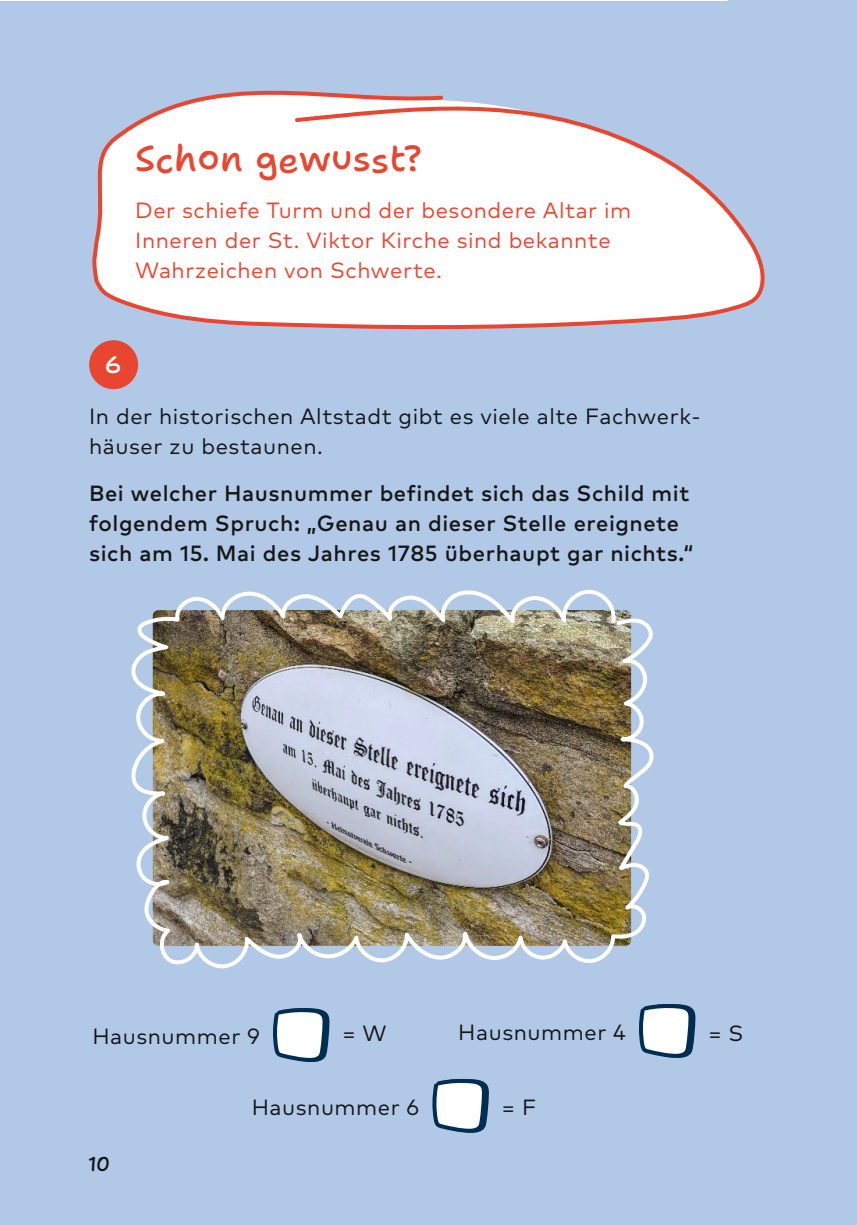
<style>
.page{position:relative;width:857px;height:1225px;background:#fff}
.page>*{position:absolute;margin:0;border:0;box-sizing:border-box;transform-origin:0 0}
.t1{font:500 36px "Shantell Sans";letter-spacing:.005em;color:#e94631}
.t2{font:500 24px "Shantell Sans";color:#fff}
.t3{font:500 22px/30px "Mark OT";letter-spacing:.025em;color:#151616}
.t4{font:22px/30px "Mark OT";letter-spacing:.025em;color:#151616}
.t5{font:22px/30px "Mark OT";letter-spacing:.025em;color:#e94631}
.t6{font:500 20px "Shantell Sans";color:#151616}
</style>
<div class="page">
<div style="left:0;top:1px;width:856px;height:1224px;background:#b1c9e7"></div>
<div style="left:89px;top:340px;width:49px;height:49px;background:#e94631;border-radius:50%"></div>
<img style="left:131px;top:589px;width:522px;height:380px">
<img style="left:273px;top:702px;width:58px;height:360px">
<svg style="left:639px;top:698px;width:57px;height:360px"></svg>
<svg style="left:432px;top:773px;width:58px;height:360px"></svg>
<svg style="left:92px;top:90px;width:673px;height:240px"></svg>
<h1 class="t1" style="left:135px;top:138px;width:288px">Schon gewusst?</h1>
<p class="t5" style="left:135px;top:195px;width:497px">Der schiefe Turm und der besondere Altar im<br>Inneren der St. Viktor Kirche sind bekannte<br>Wahrzeichen von Schwerte.</p>
<p class="t2" style="left:105px;top:350px;width:18px">6</p>
<p class="t4" style="left:89px;top:401px;width:612px">In der historischen Altstadt gibt es viele alte Fachwerk&shy;häuser zu bestaunen.</p>
<p class="t3" style="left:89px;top:478px;width:605px">Bei welcher Hausnummer befindet sich das Schild mit folgendem Spruch: „Genau an dieser Stelle ereignete sich am 15. Mai des Jahres 1785 überhaupt gar nichts.“</p>
<p class="t4" style="left:92px;top:1020px;width:169px">Hausnummer 9</p>
<p class="t4" style="left:458px;top:1016px;width:169px">Hausnummer 4</p>
<p class="t4" style="left:342px;top:1017px;width:46px">= W</p>
<p class="t4" style="left:708px;top:1017px;width:36px">= S</p>
<p class="t6" style="left:88px;top:1152px;width:24px">10</p>
<p class="t4" style="left:251px;top:1091px;width:169px">Hausnummer 6</p>
<p class="t4" style="left:501px;top:1091px;width:36px">= F</p>
</div>
